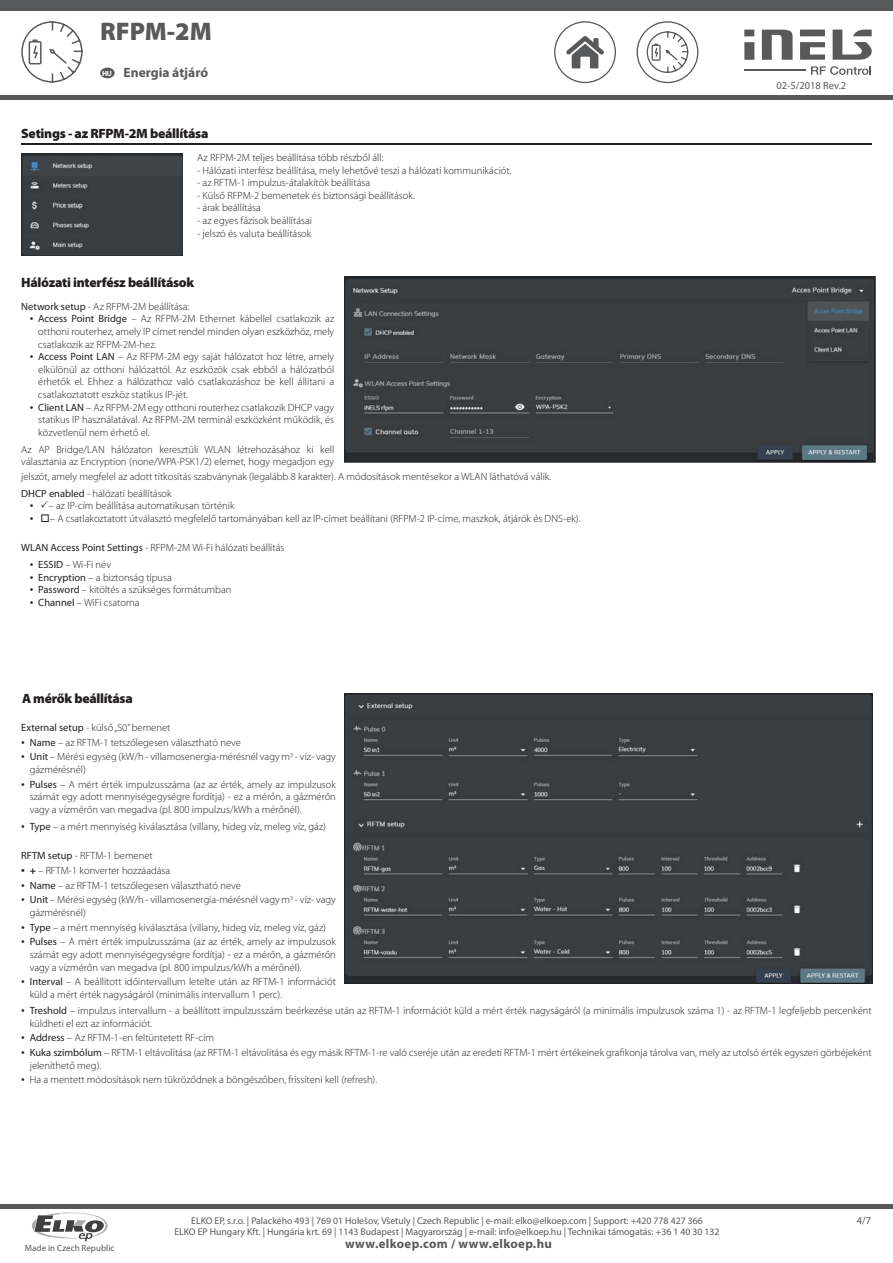
<style>
.page{position:relative;width:893px;height:1263px;background:#fff}
.page>*{position:absolute;margin:0;border:0;box-sizing:border-box;transform-origin:0 0}
.t1{font:900 25.5px "Myriad Pro";color:#58595b}
.t2{font:900 13.5px "Myriad Pro";letter-spacing:-.02em;color:#231f20}
.t3{font:700 13.5px "Myriad Pro";color:#58595b}
.t4{font:700 12.75px "Myriad Pro";letter-spacing:.03em;color:#58595b}
.t5{font:300 10.5px/12.6px "Myriad Pro";color:#231f20}
.t6{font:10.5px "Myriad Pro";color:#58595b}
.t7{font:9.75px/11.7px "Myriad Pro";color:#58595b;text-align:center}
.t8{font:9px "Myriad Pro";color:#58595b}
.s1{font-size:7.5px;color:#fff}
.s2{font-weight:400}
.s3{font-family:"Times New Roman";font-weight:400}
.s4{font-family:"Times New Roman";font-weight:700}
.s5{font-weight:700}
</style>
<div class="page">
<div style="left:0;top:1204px;width:893px;height:5px;background:#58595b"></div>
<div style="left:0;top:0;width:893px;height:11px;background:#58595b"></div>
<hr style="left:0;top:96px;width:893px;height:4px;background:#58595b">
<div style="left:744px;top:42px;width:10px;height:18px;background:#58595b"></div>
<svg style="left:762px;top:30px;width:31px;height:30px"></svg>
<svg style="left:800px;top:42px;width:25px;height:18px"></svg>
<div style="left:800px;top:30px;width:25px;height:6px;background:#58595b"></div>
<svg style="left:833px;top:30px;width:39px;height:30px"></svg>
<div style="left:744px;top:30px;width:10px;height:6px;background:#58595b"></div>
<hr style="left:744px;top:70px;width:62px;height:1px;background:#58595b">
<svg style="left:811px;top:66px;width:60px;height:9px"></svg>
<div style="left:100px;top:68px;width:15px;height:10px;background:#58595b;border-radius:50%"></div>
<svg style="left:554px;top:21px;width:62px;height:62px"></svg>
<svg style="left:21px;top:21px;width:62px;height:62px"></svg>
<svg style="left:637px;top:21px;width:61px;height:62px"></svg>
<svg style="left:32px;top:1212px;width:76px;height:29px"></svg>
<hr style="left:21px;top:144px;width:851px;height:1px;background:#231f20">
<img style="left:344px;top:276px;width:531px;height:186px">
<img style="left:344px;top:693px;width:528px;height:291px">
<img style="left:21px;top:153px;width:162px;height:103px">
<h1 class="t1" style="left:100px;top:22px;width:113px">RFPM-2M</h1>
<p class="t3" style="left:102px;top:67px;width:108px"><span class="s1">HU</span> Energia átjáró</p>
<p class="t2" style="left:21px;top:128px;width:189px">Setings - az RFPM-2M beállítása</p>
<p class="t5" style="left:197px;top:152px;width:188px">Az RFPM-2M teljes beállítása több részből áll:</p>
<p class="t5" style="left:197px;top:165px;width:316px">- Hálózati interfész beállítása, mely lehetővé teszi a hálózati kommunikációt.</p>
<p class="t5" style="left:197px;top:177px;width:174px">- az RFTM-1 impulzus-átalakítók beállítása</p>
<p class="t5" style="left:197px;top:190px;width:219px">- Külső RFPM-2 bemenetek és biztonsági beállítások.</p>
<p class="t5" style="left:197px;top:203px;width:65px">- árak beállítása</p>
<p class="t5" style="left:197px;top:215px;width:116px">- az egyes fázisok beállításai</p>
<p class="t5" style="left:197px;top:228px;width:116px">- jelszó és valuta beállítások</p>
<p class="t2" style="left:21px;top:277px;width:175px">Hálózati interfész beállítások</p>
<p class="t5" style="left:21px;top:301px;width:170px"><span class="s2">Network setup</span> - Az RFPM-2M beállítása:</p>
<p class="t5" style="left:38px;top:314px;width:297px;text-align:justify;text-indent:-9px"><span class="s3">•</span> <span class="s2">Access Point Bridge</span> – Az RFPM-2M Ethernet kábellel csatlakozik az otthoni routerhez, amely IP címet rendel minden olyan eszközhöz, mely csatlakozik az RFPM-2M-hez.</p>
<p class="t5" style="left:38px;top:351px;width:297px;text-align:justify;text-indent:-9px"><span class="s3">•</span> <span class="s2">Access Point LAN</span> – Az RFPM-2M egy saját hálózatot hoz létre, amely elkülönül az otthoni hálózattól. Az eszközök csak ebből a hálózatból érhetők el. Ehhez a hálózathoz való csatlakozáshoz be kell állítani a csatlakoztatott eszköz statikus IP-jét.</p>
<p class="t5" style="left:38px;top:402px;width:297px;text-align:justify;text-indent:-9px"><span class="s3">•</span> <span class="s2">Client LAN</span> – Az RFPM-2M egy otthoni routerhez csatlakozik DHCP vagy statikus IP használatával. Az RFPM-2M terminál eszközként működik, és közvetlenül nem érhető el.</p>
<p class="t5" style="left:21px;top:444px;width:314px">Az AP Bridge/LAN hálózaton keresztüli WLAN létrehozásához ki kell választania az Encryption (none/WPA-PSK1/2) elemet, hogy megadjon egy</p>
<p class="t5" style="left:21px;top:469px;width:532px;line-height:16.8px">jelszót, amely megfelel az adott titkosítás szabványnak (legalább 8 karakter). A módosítások mentésekor a WLAN láthatóvá válik.<br><span class="s2">DHCP enabled</span> - hálózati beállítások</p>
<p class="t5" style="left:30px;top:501px;width:206px"><span class="s3">•</span> – az IP-cím beállítása automatikusan történik</p>
<p class="t5" style="left:30px;top:513px;width:552px"><span class="s3">•</span> □– A csatlakoztatott útválasztó megfelelő tartományában kell az IP-címet beállítani (RFPM-2 IP-címe, maszkok, átjárók és DNS-ek).</p>
<p class="t5" style="left:21px;top:543px;width:265px"><span class="s2">WLAN Access Point Settings</span> - RFPM-2M Wi-Fi hálózati beállítás</p>
<p class="t5" style="left:30px;top:559px;width:83px"><span class="s3">•</span> <span class="s2">ESSID</span> – Wi-Fi név</p>
<p class="t5" style="left:30px;top:572px;width:144px"><span class="s3">•</span> <span class="s2">Encryption</span> – a biztonság típusa</p>
<p class="t5" style="left:30px;top:585px;width:203px"><span class="s3">•</span> <span class="s2">Password</span> – kitöltés a szükséges formátumban</p>
<p class="t5" style="left:30px;top:597px;width:111px"><span class="s3">•</span> <span class="s2">Channel</span> – WiFi csatorna</p>
<p class="t2" style="left:22px;top:694px;width:112px">A mérők beállítása</p>
<p class="t5" style="left:21px;top:722px;width:151px"><span class="s2">External setup</span> - külső „S0” bemenet</p>
<p class="t5" style="left:21px;top:737px;width:221px"><span class="s3">•</span> <span class="s2">Name</span> – az RFTM-1 tetszőlegesen választható neve</p>
<p class="t5" style="left:30px;top:751px;width:308px;text-indent:-9px"><span class="s3">•</span> <span class="s2">Unit</span> – Mérési egység (kW/h - villamosenergia-mérésnél vagy m<sup>3</sup> - víz- vagy gázmérésnél)</p>
<p class="t5" style="left:30px;top:779px;width:308px;text-align:justify;text-indent:-9px"><span class="s3">•</span> <span class="s2">Pulses</span> – A mért érték impulzusszáma (az az érték, amely az impulzusok számát egy adott mennyiségegységre fordítja) - ez a mérőn, a gázmérőn vagy a vízmérőn van megadva (pl. 800 impulzus/kWh a mérőnél).</p>
<p class="t5" style="left:21px;top:821px;width:306px"><span class="s3">•</span> <span class="s2">Type</span> – a mért mennyiség kiválasztása (villany, hideg víz, meleg víz, gáz)</p>
<p class="t5" style="left:21px;top:850px;width:133px"><span class="s2">RFTM setup</span> - RFTM-1 bemenet</p>
<p class="t5" style="left:21px;top:865px;width:151px"><span class="s4">•</span> <span class="s5">+</span> – RFTM-1 konverter hozzáadása</p>
<p class="t5" style="left:21px;top:880px;width:221px"><span class="s3">•</span> <span class="s2">Name</span> – az RFTM-1 tetszőlegesen választható neve</p>
<p class="t5" style="left:30px;top:894px;width:308px;text-indent:-9px"><span class="s3">•</span> <span class="s2">Unit</span> – Mérési egység (kW/h - villamosenergia-mérésnél vagy m<sup>3</sup> - víz- vagy gázmérésnél)</p>
<p class="t5" style="left:21px;top:922px;width:306px"><span class="s3">•</span> <span class="s2">Type</span> – a mért mennyiség kiválasztása (villany, hideg víz, meleg víz, gáz)</p>
<p class="t5" style="left:30px;top:936px;width:308px;text-align:justify;text-indent:-9px"><span class="s3">•</span> <span class="s2">Pulses</span> – A mért érték impulzusszáma (az az érték, amely az impulzusok számát egy adott mennyiségegységre fordítja) - ez a mérőn, a gázmérőn vagy a vízmérőn van megadva (pl. 800 impulzus/kWh a mérőnél).</p>
<p class="t5" style="left:30px;top:976px;width:308px;text-indent:-9px"><span class="s3">•</span> <span class="s2">Interval</span> – A beállított időintervallum letelte után az RFTM-1 információt küld a mért érték nagyságáról (minimális intervallum 1 perc).</p>
<p class="t6" style="left:776px;top:81px;width:71px">02-5/2018 Rev.2</p>
<p class="t5" style="left:30px;top:1005px;width:843px;text-indent:-9px"><span class="s3">•</span> <span class="s2">Treshold</span> – impulzus intervallum - a beállított impulzusszám beérkezése után az RFTM-1 információt küld a mért érték nagyságáról (a minimális impulzusok száma 1) - az RFTM-1 legfeljebb percenként küldheti el ezt az információt.</p>
<p class="t5" style="left:21px;top:1032px;width:194px"><span class="s3">•</span> <span class="s2">Address</span> – Az RFTM-1-en feltüntetett RF-cím</p>
<p class="t5" style="left:30px;top:1047px;width:843px;text-indent:-9px"><span class="s3">•</span> <span class="s2">Kuka szimbólum</span> – RFTM-1 eltávolítása (az RFTM-1 eltávolítása és egy másik RFTM-1-re való cseréje után az eredeti RFTM-1 mért értékeinek grafikonja tárolva van, mely az utolsó érték egyszeri görbéjeként jeleníthető meg).</p>
<p class="t5" style="left:21px;top:1075px;width:357px"><span class="s3">•</span> Ha a mentett módosítások nem tükröződnek a böngészőben, frissíteni kell (refresh).</p>
<p class="t8" style="left:25px;top:1244px;width:91px">Made in Czech Republic</p>
<p class="t7" style="left:174px;top:1215px;width:547px">ELKO EP, s.r.o. | Palackého 493 | 769 01 Holešov, Všetuly | Czech Republic | e-mail: elko@elkoep.com | Support: +420 778 427 366<br>ELKO EP Hungary Kft. | Hungária krt. 69 | 1143 Budapest | Magyarország | e-mail: info@elkoep.hu | Technikai támogatás: +36 1 40 30 132</p>
<p class="t4" style="left:345px;top:1239px;width:208px">www.elkoep.com / www.elkoep.hu</p>
<p class="t6" style="left:857px;top:1216px;width:16px">4/7</p>
</div>
